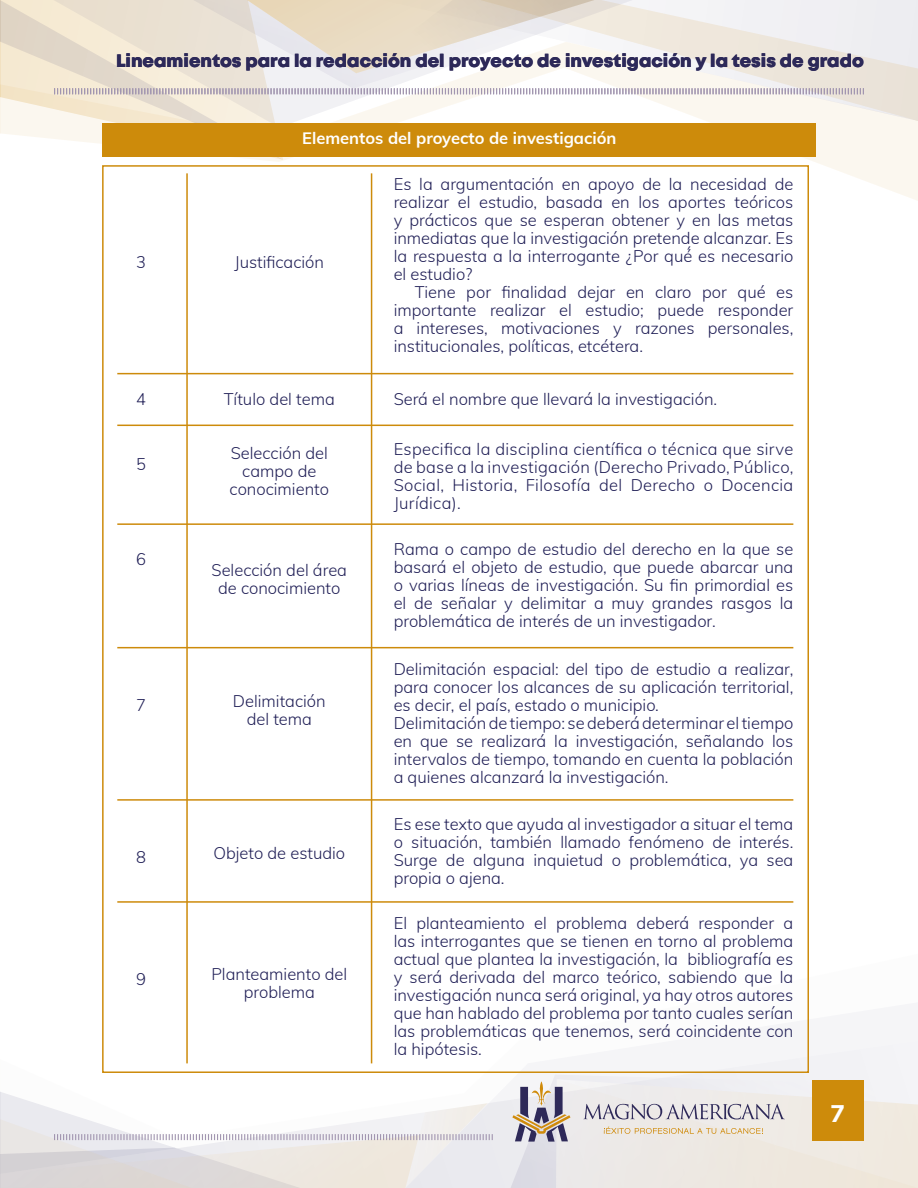
<style>
.page{position:relative;width:918px;height:1188px;background:#fff}
.page>*{position:absolute;margin:0;border:0;box-sizing:border-box;transform-origin:0 0}
.t1{font:800 24px "Muli";color:#fff}
.t2{font:800 18px "Mont";color:#2d2959}
.t3{font:300 16.5px/18px "Muli";color:#212057;text-align:justify}
.t4{font:700 16.5px "Muli";color:#fff}
</style>
<div class="page">
<svg style="left:266px;top:121px;width:652px;height:80px"></svg>
<svg style="left:723px;top:0;width:195px;height:121px"></svg>
<svg style="left:283px;top:95px;width:440px;height:28px"></svg>
<svg style="left:0;top:0;width:283px;height:160px"></svg>
<svg style="left:493px;top:1041px;width:425px;height:147px;fill:#f5f5f7"></svg>
<div style="left:511px;top:1075px;width:407px;height:113px;background:#f1f1f4"></div>
<svg style="left:0;top:954px;width:493px;height:234px"></svg>
<svg style="left:512px;top:1079px;width:406px;height:109px;background:#e2d9cd"></svg>
<svg style="left:53px;top:0;width:812px;height:95px"></svg>
<div style="left:103px;top:123px;width:713px;height:33px;background:#cd8b0b"></div>
<hr style="left:186px;top:173px;width:2px;height:890px;background:#cd8b0b">
<hr style="left:371px;top:173px;width:1px;height:890px;background:#cd8b0b">
<hr style="left:117px;top:373px;width:676px;height:1px;background:#cd8b0b">
<hr style="left:117px;top:425px;width:676px;height:1px;background:#cd8b0b">
<hr style="left:117px;top:523px;width:676px;height:2px;background:#cd8b0b">
<hr style="left:117px;top:647px;width:676px;height:1px;background:#cd8b0b">
<hr style="left:117px;top:799px;width:676px;height:2px;background:#cd8b0b">
<hr style="left:117px;top:901px;width:676px;height:2px;background:#cd8b0b">
<p class="t2" style="left:116px;top:49px;width:749px">Lineamientos para la redacción del proyecto de investigación y la tesis de grado</p>
<p class="t3" style="left:136px;top:253px;width:11px">3</p>
<p class="t4" style="left:302px;top:126px;width:316px">Elementos del proyecto de investigación</p>
<p class="t3" style="left:394px;top:174px;width:401px">Es la argumentación en apoyo de la necesidad de realizar el estudio, basada en los aportes teóricos y prácticos que se esperan obtener y en las metas inmediatas que la investigación pretende alcanzar. Es la respuesta a la interrogante ¿Por qué́ es necesario el estudio?</p>
<p class="t3" style="left:394px;top:282px;width:401px;text-indent:21px">Tiene por finalidad dejar en claro por qué es importante realizar el estudio; puede responder a intereses, motivaciones y razones personales, institucionales, políticas, etcétera.</p>
<p class="t3" style="left:235px;top:253px;width:91px">Justificación</p>
<p class="t3" style="left:136px;top:389px;width:11px">4</p>
<p class="t3" style="left:136px;top:455px;width:11px">5</p>
<p class="t3" style="left:136px;top:550px;width:11px">6</p>
<p class="t3" style="left:136px;top:695px;width:11px">7</p>
<p class="t3" style="left:136px;top:847px;width:11px">8</p>
<p class="t3" style="left:136px;top:969px;width:11px">9</p>
<p class="t3" style="left:224px;top:389px;width:113px">Título del tema</p>
<p class="t3" style="left:230px;top:443px;width:101px;text-align:center">Selección del campo de conocimiento</p>
<p class="t3" style="left:212px;top:560px;width:137px;text-align:center">Selección del área de conocimiento</p>
<p class="t3" style="left:233px;top:691px;width:94px;text-align:center">Delimitación del tema</p>
<p class="t3" style="left:213px;top:843px;width:133px">Objeto de estudio</p>
<p class="t3" style="left:211px;top:965px;width:137px;text-align:center">Planteamiento del problema</p>
<p class="t3" style="left:394px;top:389px;width:325px">Será el nombre que llevará la investigación.</p>
<p class="t3" style="left:394px;top:439px;width:401px">Especifica la disciplina científica o técnica que sirve de base a la investigación (Derecho Privado, Público, Social, Historia, Filosofía del Derecho o Docencia Jurídica).</p>
<p class="t3" style="left:394px;top:539px;width:401px">Rama o campo de estudio del derecho en la que se basará el objeto de estudio, que puede abarcar una o varias líneas de investigación. Su fin primordial es el de señalar y delimitar a muy grandes rasgos la problemática de interés de un investigador.</p>
<p class="t3" style="left:394px;top:659px;width:401px;text-align:left">Delimitación espacial: del tipo de estudio a realizar, para conocer los alcances de su aplicación territorial, es decir, el país, estado o municipio.<br>Delimitación de tiempo: se deberá determinar el tiempo en que se realizará la investigación, señalando los intervalos de tiempo, tomando en cuenta la población a quienes alcanzará la investigación.</p>
<p class="t3" style="left:394px;top:814px;width:401px">Es ese texto que ayuda al investigador a situar el tema o situación, también llamado fenómeno de interés.<br>Surge de alguna inquietud o problemática, ya sea propia o ajena.</p>
<p class="t3" style="left:394px;top:913px;width:401px">El planteamiento el problema deberá responder a las interrogantes que se tienen en torno al problema actual que plantea la investigación, la bibliografía es y será derivada del marco teórico, sabiendo que la investigación nunca será original, ya hay otros autores que han hablado del problema por tanto cuales serían las problemáticas que tenemos, será coincidente con la hipótesis.</p>
<h1 class="t1" style="left:831px;top:1096px;width:16px">7</h1>
</div>
